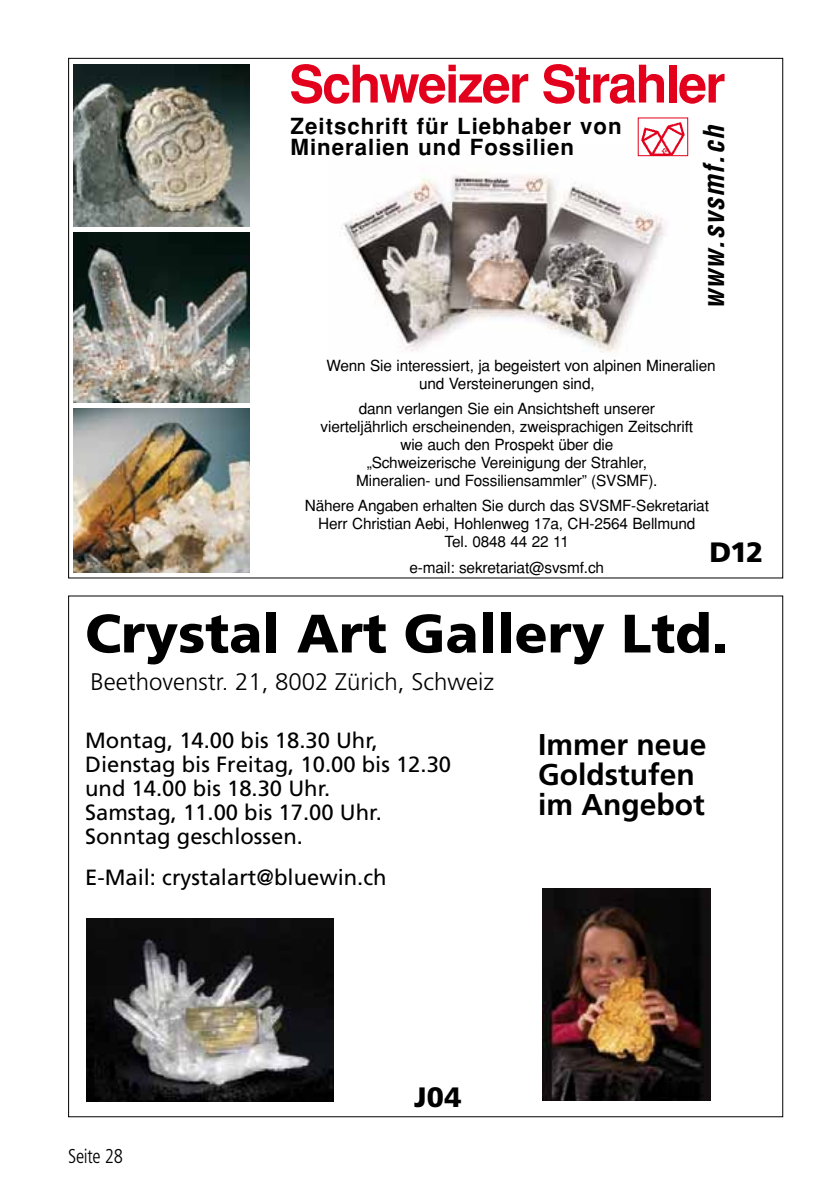
<style>
.page{position:relative;width:840px;height:1191px;background:#fff}
.page>*{position:absolute;margin:0;border:0;box-sizing:border-box;transform-origin:0 0}
.t1{font:900 54px "Frutiger";color:#000}
.t2{font:700 51.8px "Helvetica";letter-spacing:-.035em;color:#e2001c}
.t3{font:700 30px/30px "Frutiger";color:#000}
.t4{font:italic 700 condensed 28.2px "Helvetica";color:#000}
.t5{font:900 28px "Frutiger";letter-spacing:-.015em;color:#000}
.t6{font:300 24px "Frutiger";color:#000}
.t7{font:700 22.2px/21.2px "Helvetica";letter-spacing:.045em;color:#000}
.t8{font:22px/24px "Frutiger";color:#000}
.t9{font:300 condensed 20px "Frutiger";letter-spacing:-.015em;color:#000;scale:.96 1}
.t10{font:15.4px/17.8px "Helvetica";letter-spacing:-.01em;color:#000;text-align:center}
.s1{font-family:"Arial"}
</style>
<div class="page">
<img style="left:341px;top:156px;width:346px;height:197px">
<img style="left:641px;top:122px;width:44px;height:32px">
<div style="left:637px;top:118px;width:50px;height:38px;border:1px solid #e2001c"></div>
<img style="left:74px;top:64px;width:175px;height:509px">
<img style="left:542px;top:889px;width:168px;height:211px">
<img style="left:86px;top:918px;width:247px;height:183px">
<h2 class="t2" style="left:289px;top:53px;width:437px">Schweizer Strahler</h2>
<h3 class="t7" style="left:290px;top:115px;width:332px">Zeitschrift für Liebhaber von<br>Mineralien und Fossilien</h3>
<h3 class="t4" style="left:695px;top:309px;width:186px;rotate:-90deg">www.svsmf.ch</h3>
<p class="t10" style="left:419px;top:356px;width:298px;text-align:left;text-indent:-93px">Wenn Sie interessiert, ja begeistert <span class="s1">von</span> alpinen Mineralien und Versteinerungen sind,</p>
<p class="t10" style="left:320px;top:400px;width:374px">dann verlangen Sie ein Ansichtsheft unserer vierteljährlich erscheinenden, zweisprachigen Zeitschrift wie auch den Prospekt über die<br>„Schweizerische Vereinigung der Strahler,<br>Mineralien- und Fossiliensammler” (SVSMF).</p>
<p class="t10" style="left:304px;top:497px;width:405px">Nähere Angaben erhalten Sie durch das SVSMF-Sekretariat<br>Herr Christian Aebi, Hohlenweg 17a, CH-2564 Bellmund<br>Tel. 0848 44 22 11</p>
<p class="t10" style="left:409px;top:558px;width:196px">e-mail: sekretariat@svsmf.ch</p>
<h3 class="t5" style="left:709px;top:535px;width:55px">D12</h3>
<h1 class="t1" style="left:85px;top:601px;width:644px">Crystal Art Gallery Ltd.</h1>
<h3 class="t6" style="left:90px;top:668px;width:405px">Beethovenstr. 21, 8002 Zürich, Schweiz</h3>
<h3 class="t8" style="left:85px;top:728px;width:367px">Montag, 14.00 bis 18.30 Uhr,<br>Dienstag bis Freitag, 10.00 bis 12.30 und 14.00 bis 18.30 Uhr.<br>Samstag, 11.00 bis 17.00 Uhr.<br>Sonntag geschlossen.</h3>
<h3 class="t8" style="left:85px;top:865px;width:303px">E-Mail: crystalart@bluewin.ch</h3>
<h3 class="t3" style="left:537px;top:730px;width:170px">Immer neue<br>Goldstufen im Angebot</h3>
<p class="t9" style="left:68px;top:1144px;width:59px">Seite 28</p>
<h3 class="t5" style="left:414px;top:1080px;width:49px">J04</h3>
</div>
